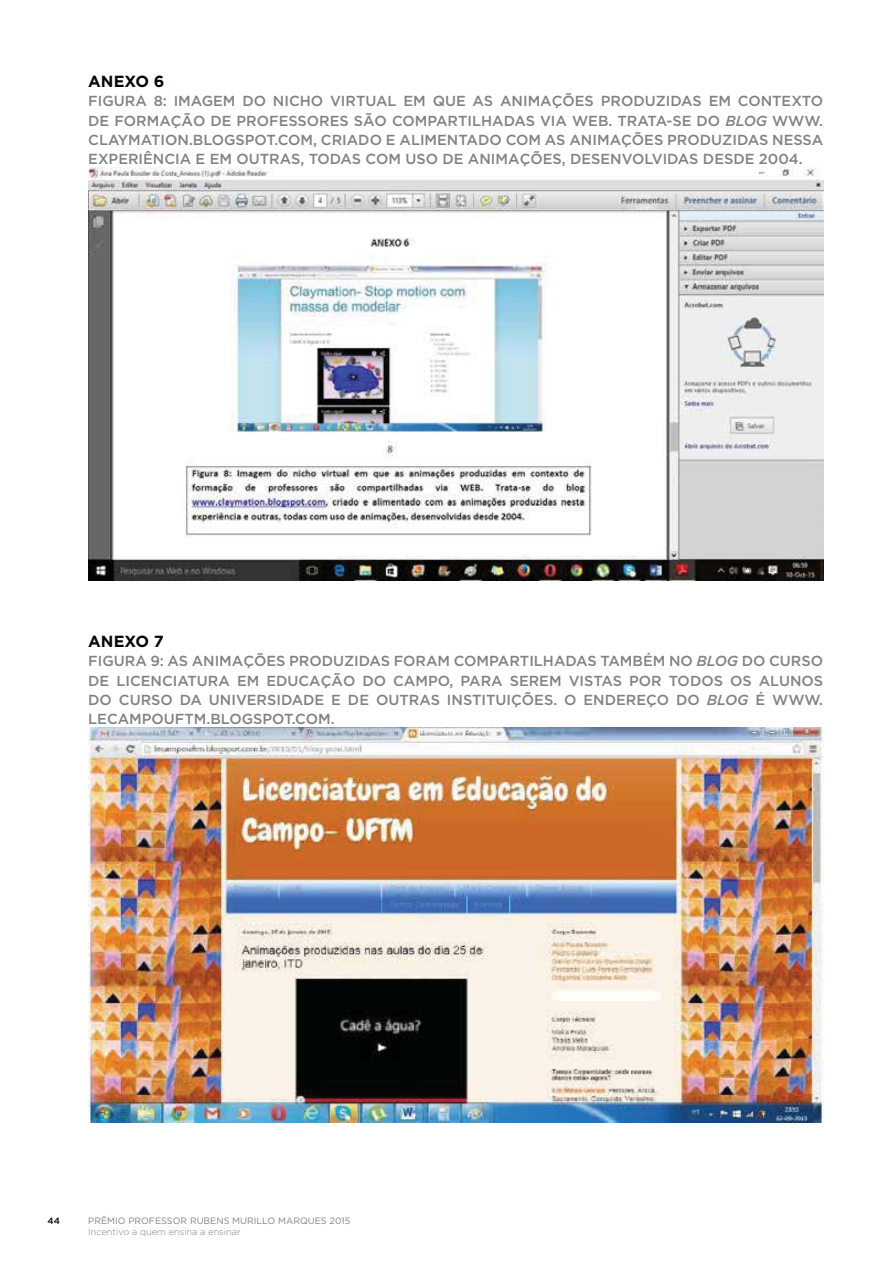
<style>
.page{position:relative;width:893px;height:1263px;background:#fff}
.page>*{position:absolute;margin:0;border:0;box-sizing:border-box;transform-origin:0 0}
.t1{font:700 16.05px "Gotham HTF";color:#040809}
.t2{font:500 14.55px/19.2px "Gotham HTF";color:#808284;text-align:justify}
.t3{font:9.15px "Gotham HTF";color:#808284}
.t4{font:300 9.15px "Gotham HTF";color:#808284}
.t5{font:500 9.15px "Gotham Rounded";color:#040809}
.s1{font-style:italic}
</style>
<div class="page">
<img style="left:88px;top:168px;width:735px;height:413px">
<img style="left:88px;top:728px;width:735px;height:394px">
<p class="t1" style="left:88px;top:76px;width:78px">ANEXO 6</p>
<p class="t2" style="left:88px;top:93px;width:736px">FIGURA 8: IMAGEM DO NICHO VIRTUAL EM QUE AS ANIMAÇÕES PRODUZIDAS EM CONTEXTO DE FORMAÇÃO DE PROFESSORES SÃO COMPARTILHADAS VIA WEB. TRATA-SE DO <span class="s1">BLOG</span> WWW.<br>CLAYMATION.BLOGSPOT.COM, CRIADO E ALIMENTADO COM AS ANIMAÇÕES PRODUZIDAS NESSA EXPERIÊNCIA E EM OUTRAS, TODAS COM USO DE ANIMAÇÕES, DESENVOLVIDAS DESDE 2004.</p>
<p class="t1" style="left:88px;top:636px;width:77px">ANEXO 7</p>
<p class="t2" style="left:88px;top:653px;width:736px">FIGURA 9: AS ANIMAÇÕES PRODUZIDAS FORAM COMPARTILHADAS TAMBÉM NO <span class="s1">BLOG</span> DO CURSO DE LICENCIATURA EM EDUCAÇÃO DO CAMPO, PARA SEREM VISTAS POR TODOS OS ALUNOS DO CURSO DA UNIVERSIDADE E DE OUTRAS INSTITUIÇÕES. O ENDEREÇO DO <span class="s1">BLOG</span> É WWW.<br>LECAMPOUFTM.BLOGSPOT.COM.</p>
<p class="t5" style="left:47px;top:1217px;width:14px">44</p>
<p class="t3" style="left:88px;top:1218px;width:264px">PRÊMIO PROFESSOR RUBENS MURILLO MARQUES 2015</p>
<p class="t4" style="left:88px;top:1229px;width:154px">Incentivo a quem ensina a ensinar</p>
</div>
